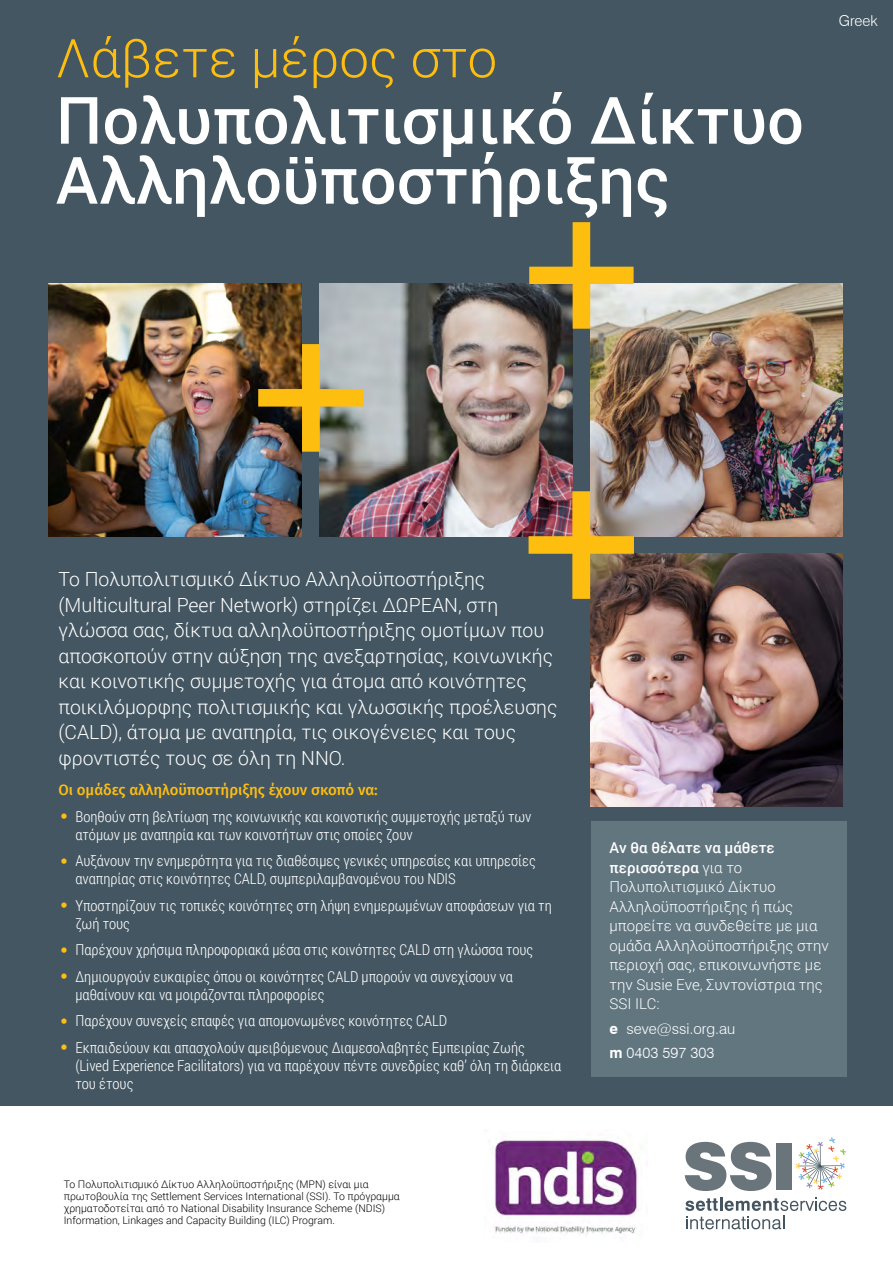
<style>
.page{position:relative;width:893px;height:1263px;background:#fff}
.page>*{position:absolute;margin:0;border:0;box-sizing:border-box;transform-origin:0 0}
.t1{font:500 65.4px/60px "Roboto";color:#fff}
.t2{font:300 53.4px "Roboto";color:#febe10}
.t3{font:300 19.5px/25.5px "Roboto";color:#fff}
.t4{font:300 15px/18px "Roboto Condensed";color:#fff}
.t5{font:300 15px/19.5px "Roboto";color:#fff}
.t6{font:500 15px "Fira Sans";color:#febe10}
.t7{font:300 15px/24.3px "Swiss 721 BT";color:#fff}
.t8{font:300 10.5px/12px "Roboto";color:#000}
.s1{font-family:"Swiss 721 BT";font-size:18px;color:#febe10}
.s2{font-weight:500}
.s3{font-weight:700}
</style>
<div class="page">
<div style="left:0;top:0;width:893px;height:1105px;background:#435661"></div>
<svg style="left:685px;top:1142px;width:87px;height:49px"></svg>
<div style="left:776px;top:1143px;width:16px;height:47px;background:#6a747b"></div>
<svg style="left:795px;top:1137px;width:51px;height:53px"></svg>
<svg style="left:685px;top:1197px;width:161px;height:32px"></svg>
<img style="left:492px;top:1137px;width:147px;height:98px">
<img style="left:590px;top:284px;width:253px;height:252px">
<img style="left:320px;top:284px;width:252px;height:252px">
<img style="left:590px;top:553px;width:253px;height:253px">
<div style="left:591px;top:822px;width:255px;height:255px;background:#627680"></div>
<img style="left:49px;top:284px;width:252px;height:252px">
<img style="left:529px;top:491px;width:105px;height:108px">
<svg style="left:529px;top:222px;width:105px;height:107px"></svg>
<img style="left:258px;top:344px;width:106px;height:108px">
<h2 class="t2" style="left:56px;top:21px;width:443px">Λάβετε μέρος στο</h2>
<h1 class="t1" style="left:56px;top:88px;width:750px">Πολυπολιτισμικό Δίκτυο<br>Αλληλοϋποστήριξης</h1>
<p class="t7" style="left:839px;top:9px;width:40px">Greek</p>
<p class="t3" style="left:58px;top:566px;width:501px">Το Πολυπολιτισμικό Δίκτυο Αλληλοϋποστήριξης (Multicultural Peer Network) στηρίζει ΔΩΡΕΑΝ, στη γλώσσα σας, δίκτυα αλληλοϋποστήριξης ομοτίμων που αποσκοπούν στην αύξηση της ανεξαρτησίας, κοινωνικής και κοινοτικής συμμετοχής για άτομα από κοινότητες ποικιλόμορφης πολιτισμικής και γλωσσικής προέλευσης (CALD), άτομα με αναπηρία, τις οικογένειες και τους φροντιστές τους σε όλη τη ΝΝΟ.</p>
<p class="t6" style="left:58px;top:778px;width:321px">Οι ομάδες αλληλοϋποστήριξης έχουν σκοπό να:</p>
<p class="t4" style="left:75px;top:807px;width:458px;text-indent:-16px"><span class="s1">•</span> Βοηθούν στη βελτίωση της κοινωνικής και κοινοτικής συμμετοχής μεταξύ των ατόμων με αναπηρία και των κοινοτήτων στις οποίες ζουν</p>
<p class="t4" style="left:75px;top:851px;width:462px;text-indent:-16px"><span class="s1">•</span> Αυξάνουν την ενημερότητα για τις διαθέσιμες γενικές υπηρεσίες και υπηρεσίες αναπηρίας στις κοινότητες CALD, συμπεριλαμβανομένου του NDIS</p>
<p class="t4" style="left:75px;top:896px;width:478px;text-indent:-16px"><span class="s1">•</span> Υποστηρίζουν τις τοπικές κοινότητες στη λήψη ενημερωμένων αποφάσεων για τη ζωή τους</p>
<p class="t4" style="left:59px;top:940px;width:476px"><span class="s1">•</span> Παρέχουν χρήσιμα πληροφοριακά μέσα στις κοινότητες CALD στη γλώσσα τους</p>
<p class="t4" style="left:75px;top:967px;width:439px;text-indent:-16px"><span class="s1">•</span> Δημιουργούν ευκαιρίες όπου οι κοινότητες CALD μπορούν να συνεχίσουν να μαθαίνουν και να μοιράζονται πληροφορίες</p>
<p class="t4" style="left:59px;top:1011px;width:390px"><span class="s1">•</span> Παρέχουν συνεχείς επαφές για απομονωμένες κοινότητες CALD</p>
<p class="t4" style="left:75px;top:1038px;width:487px;text-indent:-16px"><span class="s1">•</span> Εκπαιδεύουν και απασχολούν αμειβόμενους Διαμεσολαβητές Εμπειρίας Ζωής (Lived Experience Facilitators) για να παρέχουν πέντε συνεδρίες καθ’ όλη τη διάρκεια του έτους</p>
<p class="t8" style="left:64px;top:1177px;width:338px">Το Πολυπολιτισμικό Δίκτυο Αλληλοϋποστήριξης (MPN) είναι μια πρωτοβουλία της Settlement Services International (SSI). Το πρόγραμμα χρηματοδοτείται από το National Disability Insurance Scheme (NDIS)<br>Information, Linkages and Capacity Building (ILC) Program.</p>
<p class="t5" style="left:609px;top:838px;width:221px"><span class="s2">Αν θα θέλατε να μάθετε περισσότερα</span> για το<br>Πολυπολιτισμικό Δίκτυο<br>Αλληλοϋποστήριξης ή πώς μπορείτε να συνδεθείτε με μια ομάδα Αλληλοϋποστήριξης στην περιοχή σας, επικοινωνήστε με την Susie Eve, Συντονίστρια της<br>SSI ILC:</p>
<p class="t7" style="left:609px;top:1016px;width:127px"><span class="s3">e</span> seve@ssi.org.au <span class="s3">m</span> 0403 597 303</p>
</div>
